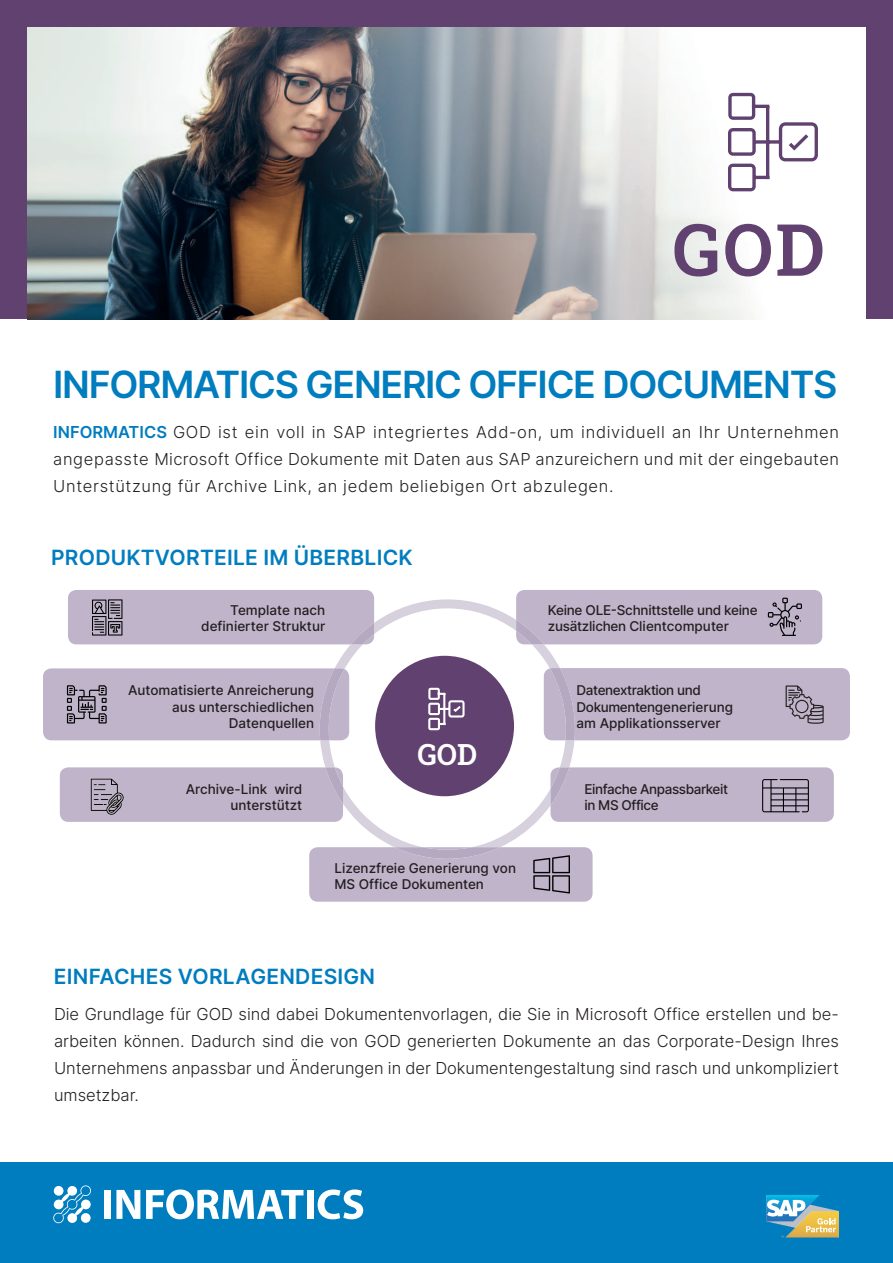
<style>
.page{position:relative;width:893px;height:1263px;background:#fff}
.page>*{position:absolute;margin:0;border:0;box-sizing:border-box;transform-origin:0 0}
.t1{font:600 72px "Roboto Slab";color:#61416f}
.t2{font:600 37.5px "Inter";letter-spacing:-.035em;color:#007dbe}
.t3{font:600 29.1px "Roboto Slab";color:#fff}
.t4{font:600 21px "Inter";letter-spacing:.01em;color:#007dbe}
.t5{font:300 16.5px/27px "Inter";letter-spacing:.02em;color:#231f20;text-align:justify}
.t6{font:500 13.5px/16.2px "Inter";color:#231f20;text-align:right}
.t7{font:500 13.5px/16.2px "Inter";letter-spacing:-.02em;color:#231f20}
.t8{font:500 13.5px/16.2px "Inter";letter-spacing:-.03em;color:#231f20}
.s1{font-weight:600;color:#007dbe}
</style>
<div class="page">
<svg style="left:320px;top:599px;width:254px;height:248px"></svg>
<div style="left:0;top:1162px;width:893px;height:101px;background:#007dbe"></div>
<div style="left:0;top:0;width:893px;height:319px;background:#61416f"></div>
<img style="left:28px;top:27px;width:837px;height:292px">
<svg style="left:53px;top:1185px;width:38px;height:38px"></svg>
<div style="left:104px;top:1190px;width:7px;height:29px;background:#fff"></div>
<svg style="left:116px;top:1190px;width:24px;height:29px"></svg>
<svg style="left:146px;top:1189px;width:158px;height:30px"></svg>
<div style="left:307px;top:1190px;width:7px;height:29px;background:#fff"></div>
<svg style="left:318px;top:1189px;width:45px;height:30px"></svg>
<svg style="left:728px;top:93px;width:90px;height:98px"></svg>
<div style="left:375px;top:656px;width:139px;height:140px;background:#61416f;border-radius:50%"></div>
<svg style="left:428px;top:688px;width:37px;height:42px"></svg>
<svg style="left:60px;top:767px;width:283px;height:55px"></svg>
<div style="left:68px;top:590px;width:306px;height:54px;background:#bfb4c9"></div>
<svg style="left:43px;top:668px;width:306px;height:72px"></svg>
<svg style="left:309px;top:847px;width:284px;height:55px"></svg>
<svg style="left:550px;top:767px;width:284px;height:55px"></svg>
<div style="left:516px;top:590px;width:306px;height:54px;background:#bfb4c9"></div>
<div style="left:544px;top:668px;width:306px;height:72px;background:#bfb4c9"></div>
<svg style="left:766px;top:1195px;width:73px;height:42px"></svg>
<h1 class="t1" style="left:673px;top:200px;width:154px">GOD</h1>
<h2 class="t2" style="left:53px;top:357px;width:786px">INFORMATICS GENERIC OFFICE DOCUMENTS</h2>
<p class="t5" style="left:53px;top:418px;width:787px"><span class="s1">INFORMATICS</span> GOD ist ein voll in SAP integriertes Add-on, um individuell an Ihr Unternehmen angepasste Microsoft Office Dokumente mit Daten aus SAP anzureichern und mit der eingebauten Unterstützung für Archive Link, an jedem beliebigen Ort abzulegen.</p>
<p class="t4" style="left:51px;top:542px;width:363px">PRODUKTVORTEILE IM ÜBERBLICK</p>
<p class="t6" style="left:201px;top:602px;width:125px">Template nach definierter Struktur</p>
<p class="t6" style="left:128px;top:682px;width:188px">Automatisierte Anreicherung aus unterschiedlichen<br>Datenquellen</p>
<p class="t6" style="left:186px;top:781px;width:118px">Archive-Link wird unterstützt</p>
<h3 class="t3" style="left:417px;top:735px;width:61px">GOD</h3>
<p class="t6" style="left:334px;top:859px;width:183px;text-align:left">Lizenzfreie Generierung von<br>MS Office Dokumenten</p>
<p class="t7" style="left:548px;top:602px;width:211px">Keine OLE-Schnittstelle und keine zusätzlichen Clientcomputer</p>
<p class="t6" style="left:577px;top:682px;width:158px;text-align:left">Datenextraktion und<br>Dokumentengenerierung am Applikationsserver</p>
<p class="t8" style="left:584px;top:781px;width:145px">Einfache Anpassbarkeit in MS Office</p>
<p class="t4" style="left:54px;top:961px;width:323px">EINFACHES VORLAGENDESIGN</p>
<p class="t5" style="left:54px;top:1000px;width:786px">Die Grundlage für GOD sind dabei Dokumentenvorlagen, die Sie in Microsoft Office erstellen und be&shy;arbeiten können. Dadurch sind die von GOD generierten Dokumente an das Corporate-Design Ihres Unternehmens anpassbar und Änderungen in der Dokumentengestaltung sind rasch und unkompliziert umsetzbar.</p>
</div>
